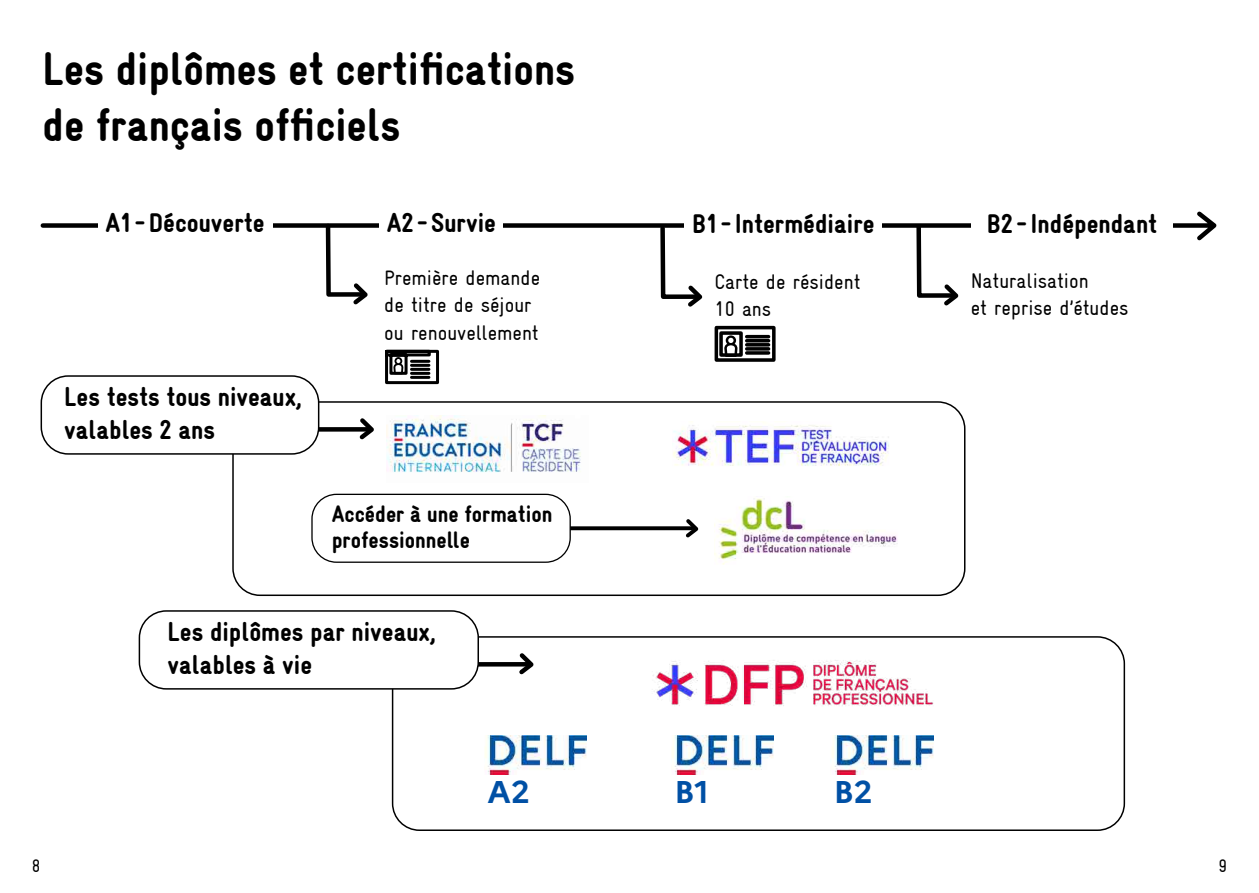
<style>
.page{position:relative;width:1259px;height:893px;background:#fff}
.page>*{position:absolute;margin:0;border:0;box-sizing:border-box;transform-origin:0 0}
.t1{font:900 condensed 46.8px/56.2px "Gravur";color:#000}
.t2{font:700 31.35px "Marianne";color:#0050a5}
.t3{font:900 condensed 27.3px "Gravur";color:#000}
.t4{font:900 condensed 27.15px/32.5px "Gravur";color:#000}
.t5{font:900 condensed 23.7px/26.1px "Gravur";color:#000}
.t6{font:condensed 21px/27.6px "Gravur";color:#000}
.t7{font:condensed 18px "Gravur";color:#000}
</style>
<div class="page">
<div style="left:232px;top:401px;width:733px;height:195px;border:2px solid #000;border-radius:27px"></div>
<svg style="left:571px;top:526px;width:111px;height:4px"></svg>
<div style="left:311px;top:494px;width:260px;height:69px;border:1px solid #000;border-radius:25px"></div>
<svg style="left:40px;top:211px;width:1177px;height:96px"></svg>
<div style="left:313px;top:427px;width:56px;height:5px;background:#000"></div>
<svg style="left:356px;top:418px;width:18px;height:22px"></svg>
<div style="left:41px;top:376px;width:278px;height:78px;background:#fff;border-radius:27px"></div>
<div style="left:41px;top:375px;width:278px;height:80px;border:2px solid #000;border-radius:27px"></div>
<img style="left:386px;top:415px;width:195px;height:58px">
<img style="left:673px;top:422px;width:216px;height:44px">
<img style="left:714px;top:498px;width:184px;height:66px">
<svg style="left:682px;top:519px;width:17px;height:19px"></svg>
<div style="left:392px;top:636px;width:733px;height:195px;border:2px solid #000;border-radius:27px"></div>
<div style="left:473px;top:662px;width:56px;height:5px;background:#000"></div>
<svg style="left:515px;top:653px;width:19px;height:22px"></svg>
<div style="left:139px;top:611px;width:339px;height:78px;background:#fff;border-radius:27px"></div>
<div style="left:139px;top:610px;width:340px;height:80px;border:2px solid #000;border-radius:27px"></div>
<img style="left:617px;top:636px;width:354px;height:108px">
<img style="left:485px;top:736px;width:102px;height:39px">
<img style="left:671px;top:736px;width:102px;height:39px">
<img style="left:831px;top:736px;width:102px;height:39px">
<svg style="left:385px;top:349px;width:55px;height:36px"></svg>
<div style="left:714px;top:326px;width:61px;height:36px;border:4px solid #000"></div>
<svg style="left:717px;top:330px;width:55px;height:29px"></svg>
<h1 class="t1" style="left:43px;top:40px;width:534px">Les diplômes et certifications de français officiels</h1>
<h3 class="t3" style="left:105px;top:207px;width:161px">A1 -Découverte</h3>
<h3 class="t3" style="left:387px;top:207px;width:111px">A2 - Survie</h3>
<h3 class="t3" style="left:692px;top:208px;width:184px">B1 -Intermédiaire</h3>
<h3 class="t3" style="left:987px;top:209px;width:172px">B2 -Indépendant</h3>
<p class="t6" style="left:384px;top:264px;width:157px">Première demande de titre de séjour ou renouvellement</p>
<p class="t6" style="left:714px;top:268px;width:147px">Carte de résident<br>10 ans</p>
<p class="t6" style="left:970px;top:266px;width:159px">Naturalisation<br>et reprise d’études</p>
<p class="t4" style="left:64px;top:380px;width:239px">Les tests tous niveaux, valables 2 ans</p>
<p class="t5" style="left:332px;top:501px;width:222px">Accéder à une formation professionnelle</p>
<p class="t4" style="left:167px;top:615px;width:270px">Les diplômes par niveaux, valables à vie</p>
<h2 class="t2" style="left:487px;top:767px;width:44px">A2</h2>
<h2 class="t2" style="left:674px;top:767px;width:36px">B1</h2>
<h2 class="t2" style="left:834px;top:767px;width:40px">B2</h2>
<p class="t7" style="left:32px;top:855px;width:10px">8</p>
<p class="t7" style="left:1218px;top:855px;width:10px">9</p>
</div>
